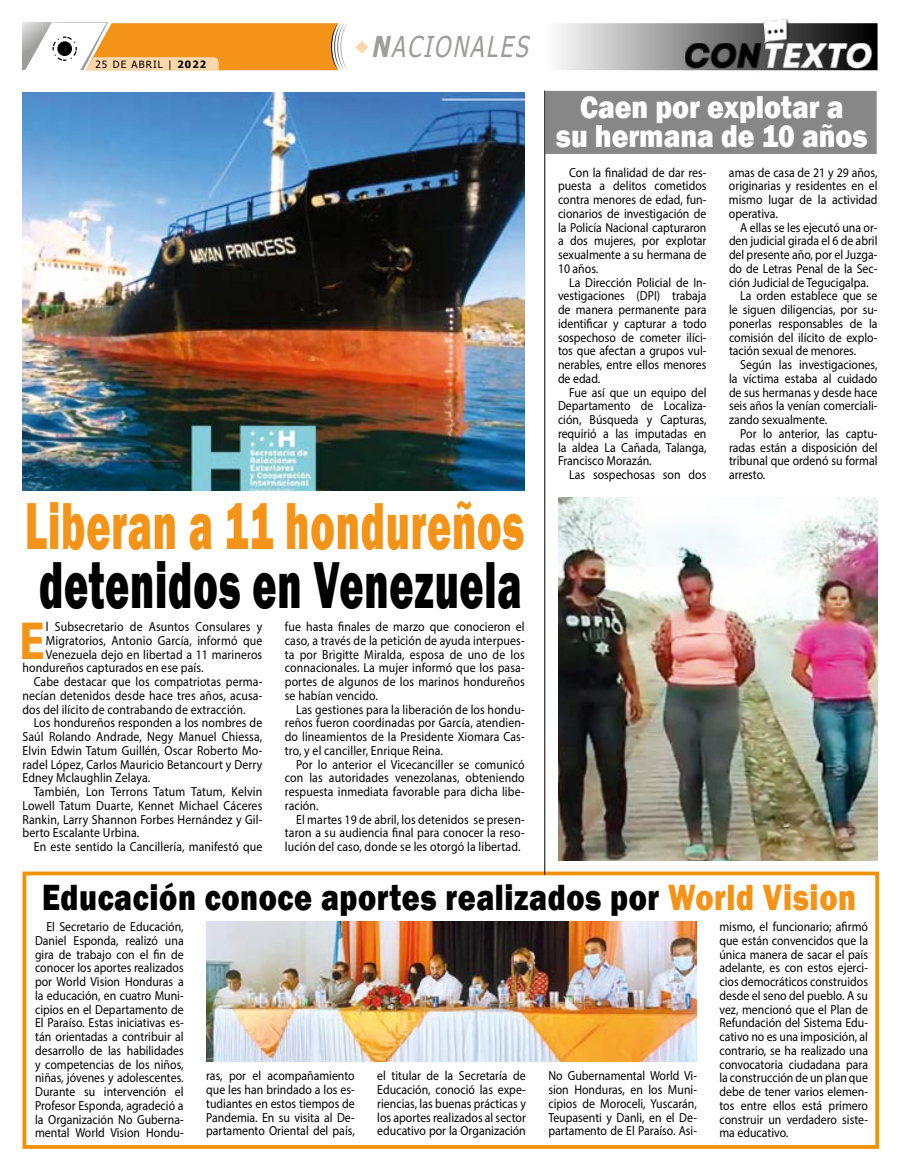
<style>
.page{position:relative;width:900px;height:1170px;background:#fff}
.page>*{position:absolute;margin:0;border:0;box-sizing:border-box;transform-origin:0 0}
.t1{font:800 68.25px "Franklin Gothic";letter-spacing:.02em;color:#f39318;scale:.6 1}
.t2{font:800 68.25px "Franklin Gothic";letter-spacing:.02em;color:#000;scale:.6 1}
.t3{font:700 53.88px "Myriad Pro";color:#f39318;scale:.9 1}
.t4{font:800 37.5px "Franklin Gothic";letter-spacing:.02em;color:#000;scale:.82 1}
.t5{font:800 32.5px/28.8px "Franklin Gothic";color:#fff;text-align:center;scale:.88 1}
.t6{font:italic 28.62px "Tahoma";color:#9d9d9c;scale:.8 1}
.t7{font:13.12px/13.8px "Myriad Pro";color:#000;text-align:justify;scale:.9 1}
.t8{font:10px "Tahoma";letter-spacing:.11em;color:#000}
.s1{font-weight:700}
.s2{color:#f39318}
</style>
<div class="page">
<img style="left:769px;top:19px;width:20px;height:2px">
<svg style="left:25px;top:21px;width:853px;height:51px"></svg>
<img style="left:558px;top:498px;width:320px;height:363px">
<img style="left:22px;top:92px;width:503px;height:398px">
<div style="left:544px;top:90px;width:334px;height:65px;background:#878787;border:1px solid #fff"></div>
<div style="left:22px;top:872px;width:857px;height:277px;background:#fff;border:4px solid #f39200"></div>
<img style="left:206px;top:921px;width:491px;height:141px">
<hr style="left:544px;top:91px;width:1px;height:784px;background:#000">
<p class="t8" style="left:95px;top:57px;width:112px">25 DE ABRIL | <span class="s1">2022</span></p>
<h3 class="t6" style="left:371px;top:27px;width:207px"><span class="s1">N</span>ACIONALES</h3>
<h1 class="t1" style="left:25px;top:482px;width:834px">Liberan a 11 hondureños</h1>
<h1 class="t2" style="left:39px;top:541px;width:806px">detenidos en Venezuela</h1>
<h2 class="t3" style="left:19px;top:605px;width:30px">E</h2>
<p class="t7" style="left:46px;top:620px;width:242px">l Subsecretario de Asuntos Consulares y</p>
<p class="t7" style="left:46px;top:633px;width:242px">Migratorios, Antonio García, informó que</p>
<p class="t7" style="left:46px;top:647px;width:242px">Venezuela dejo en libertad a 11 marineros</p>
<p class="t7" style="left:22px;top:661px;width:203px">hondureños capturados en ese país.</p>
<p class="t7" style="left:34px;top:675px;width:256px">Cabe destacar que los compatriotas perma-</p>
<p class="t7" style="left:22px;top:688px;width:268px">necían detenidos desde hace tres años, acusa-</p>
<p class="t7" style="left:22px;top:702px;width:250px">dos del ilícito de contrabando de extracción.</p>
<p class="t7" style="left:34px;top:716px;width:256px">Los hondureños responden a los nombres de</p>
<p class="t7" style="left:22px;top:730px;width:268px">Saúl Rolando Andrade, Negy Manuel Chiessa,</p>
<p class="t7" style="left:22px;top:743px;width:268px">Elvin Edwin Tatum Guillén, Oscar Roberto Mo-</p>
<p class="t7" style="left:22px;top:757px;width:268px">radel López, Carlos Mauricio Betancourt y Derry</p>
<p class="t7" style="left:22px;top:771px;width:144px">Edney Mclaughlin Zelaya.</p>
<p class="t7" style="left:34px;top:785px;width:256px">También, Lon Terrons Tatum Tatum, Kelvin</p>
<p class="t7" style="left:22px;top:798px;width:268px">Lowell Tatum Duarte, Kennet Michael Cáceres</p>
<p class="t7" style="left:22px;top:812px;width:268px">Rankin, Larry Shannon Forbes Hernández y Gil-</p>
<p class="t7" style="left:22px;top:826px;width:131px">berto Escalante Urbina.</p>
<p class="t7" style="left:34px;top:840px;width:256px">En este sentido la Cancillería, manifestó que</p>
<p class="t7" style="left:285px;top:620px;width:268px">fue hasta finales de marzo que conocieron el caso, a través de la petición de ayuda interpues&shy;ta por Brigitte Miralda, esposa de uno de los connacionales. La mujer informó que los pasa&shy;portes de algunos de los marinos hondureños se habían vencido.</p>
<p class="t7" style="left:285px;top:702px;width:268px;text-indent:11px">Las gestiones para la liberación de los hondu&shy;reños fueron coordinadas por García, atendien&shy;do lineamientos de la Presidente Xiomara Cas&shy;tro, y el canciller, Enrique Reina.</p>
<p class="t7" style="left:285px;top:757px;width:268px;text-indent:11px">Por lo anterior el Vicecanciller se comunicó con las autoridades venezolanas, obteniendo respuesta inmediata favorable para dicha libe&shy;ración.</p>
<p class="t7" style="left:285px;top:812px;width:268px;text-indent:11px">El martes 19 de abril, los detenidos se presen&shy;taron a su audiencia final para conocer la reso&shy;lución del caso, donde se les otorgó la libertad.</p>
<h3 class="t5" style="left:556px;top:93px;width:356px">Caen por explotar a<br>su hermana de 10 años</h3>
<p class="t7" style="left:558px;top:165px;width:167px;text-indent:11px">Con la finalidad de dar res&shy;puesta a delitos cometidos contra menores de edad, fun&shy;cionarios de investigación de la Policía Nacional capturaron a dos mujeres, por explotar sexualmente a su hermana de 10 años.</p>
<p class="t7" style="left:558px;top:275px;width:167px;text-indent:11px">La Dirección Policial de In&shy;vestigaciones (DPI) trabaja de manera permanente para identificar y capturar a todo sospechoso de cometer ilíci&shy;tos que afectan a grupos vul&shy;nerables, entre ellos menores de edad.</p>
<p class="t7" style="left:558px;top:385px;width:167px;text-indent:11px">Fue así que un equipo del Departamento de Localiza&shy;ción, Búsqueda y Capturas, requirió a las imputadas en la aldea La Cañada, Talanga, Francisco Morazán.</p>
<p class="t7" style="left:569px;top:468px;width:154px">Las sospechosas son dos</p>
<p class="t7" style="left:729px;top:165px;width:166px">amas de casa de 21 y 29 años, originarias y residentes en el mismo lugar de la actividad operativa.</p>
<p class="t7" style="left:740px;top:220px;width:154px">A ellas se les ejecutó una or-</p>
<p class="t7" style="left:729px;top:234px;width:167px">den judicial girada el 6 de abril</p>
<p class="t7" style="left:729px;top:248px;width:166px">del presente año, por el Juzga-</p>
<p class="t7" style="left:729px;top:261px;width:166px">do de Letras Penal de la Sec-</p>
<p class="t7" style="left:729px;top:275px;width:157px">ción Judicial de Tegucigalpa.</p>
<p class="t7" style="left:740px;top:289px;width:154px">La orden establece que se</p>
<p class="t7" style="left:729px;top:303px;width:166px">le siguen diligencias, por su-</p>
<p class="t7" style="left:729px;top:316px;width:167px">ponerlas responsables de la</p>
<p class="t7" style="left:729px;top:330px;width:166px">comisión del ilícito de explo-</p>
<p class="t7" style="left:729px;top:344px;width:143px">tación sexual de menores.</p>
<p class="t7" style="left:740px;top:358px;width:154px">Según las investigaciones,</p>
<p class="t7" style="left:729px;top:371px;width:166px">la víctima estaba al cuidado</p>
<p class="t7" style="left:729px;top:385px;width:166px">de sus hermanas y desde hace</p>
<p class="t7" style="left:729px;top:399px;width:166px">seis años la venían comerciali-</p>
<p class="t7" style="left:729px;top:413px;width:111px">zando sexualmente.</p>
<p class="t7" style="left:740px;top:426px;width:154px">Por lo anterior, las captu-</p>
<p class="t7" style="left:729px;top:440px;width:166px">radas están a disposición del</p>
<p class="t7" style="left:729px;top:454px;width:167px">tribunal que ordenó su formal</p>
<p class="t7" style="left:729px;top:468px;width:42px">arresto.</p>
<h3 class="t4" style="left:42px;top:873px;width:994px">Educación conoce aportes realizados por <span class="s2">World Vision</span></h3>
<p class="t7" style="left:35px;top:920px;width:167px;text-indent:11px">El Secretario de Educación, Daniel Esponda, realizó una gira de trabajo con el fin de conocer los aportes realizados por World Vision Honduras a la educación, en cuatro Muni&shy;cipios en el Departamento de El Paraíso. Estas iniciativas es&shy;tán orientadas a contribuir al desarrollo de las habilidades y competencias de los niños, niñas, jóvenes y adolescentes.<br>Durante su intervención el Profesor Esponda, agradeció a la Organización No Guberna&shy;mental World Vision Hondu-</p>
<p class="t7" style="left:206px;top:1069px;width:167px">ras, por el acompañamiento que les han brindado a los es&shy;tudiantes en estos tiempos de Pandemia. En su visita al De&shy;partamento Oriental del país,</p>
<p class="t7" style="left:377px;top:1069px;width:167px">el titular de la Secretaría de Educación, conoció las expe&shy;riencias, las buenas prácticas y los aportes realizados al sector educativo por la Organización</p>
<p class="t7" style="left:548px;top:1069px;width:167px">No Gubernamental World Vi&shy;sion Honduras, en los Muni&shy;cipios de Moroceli, Yuscarán, Teupasenti y Danli, en el De&shy;partamento de El Paraíso. Asi-</p>
<p class="t7" style="left:719px;top:920px;width:167px">mismo, el funcionario; afirmó que están convencidos que la única manera de sacar el país adelante, es con estos ejerci&shy;cios democráticos construidos desde el seno del pueblo. A su vez, mencionó que el Plan de Refundación del Sistema Edu&shy;cativo no es una imposición, al contrario, se ha realizado una convocatoria ciudadana para la construcción de un plan que debe de tener varios elemen&shy;tos entre ellos está primero construir un verdadero siste&shy;ma educativo.</p>
</div>
